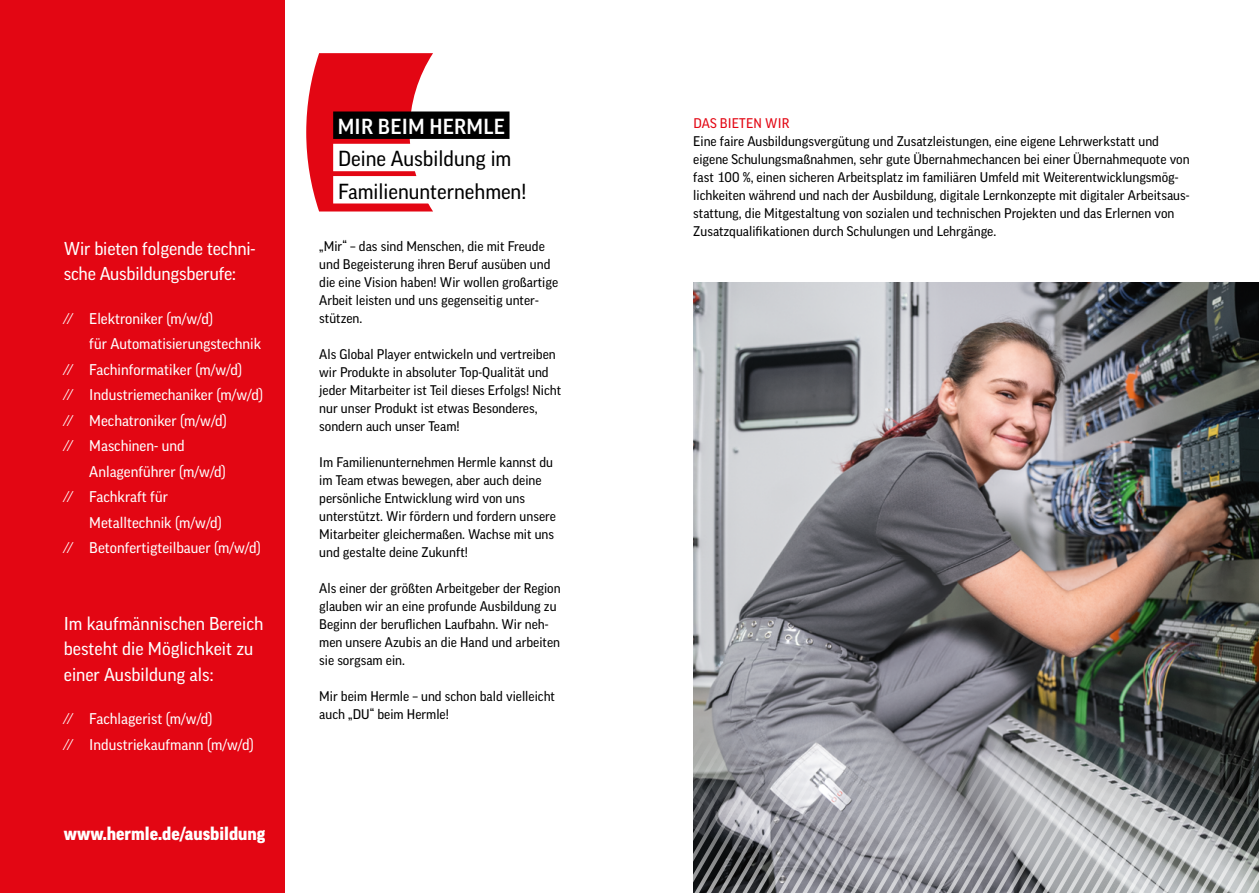
<style>
.page{position:relative;width:1259px;height:893px;background:#fff}
.page>*{position:absolute;margin:0;border:0;box-sizing:border-box;transform-origin:0 0}
.t1{font:21px/32.2px "Good Pro";color:#000}
.t2{font:500 21px "Good Pro";letter-spacing:.01em;color:#fff}
.t3{font:18px/25.5px "Good Pro";color:#fff}
.t4{font:900 18px "Good Pro";color:#fff}
.t5{font:15px/25.5px "Good Pro";color:#fff}
.t6{font:13.5px/18px "Good Pro";color:#000}
.t7{font:13.5px "Good Pro";letter-spacing:.01em;color:#e30613}
.s1{color:#fff}
</style>
<div class="page">
<img style="left:693px;top:283px;width:566px;height:434px">
<div style="left:0;top:0;width:285px;height:893px;background:#e30613"></div>
<svg style="left:306px;top:53px;width:127px;height:158px;background:#e72b36"></svg>
<div style="left:333px;top:111px;width:176px;height:28px;background:#000"></div>
<div style="left:333px;top:144px;width:183px;height:27px;background:#fff"></div>
<div style="left:333px;top:176px;width:198px;height:27px;background:#fff"></div>
<svg style="left:693px;top:717px;width:566px;height:176px;background:#8e9094"></svg>
<h2 class="t3" style="left:64px;top:235px;width:193px">Wir bieten folgende techni&shy;sche Ausbildungsberufe:</h2>
<p class="t5" style="left:64px;top:305px;width:151px">∕∕ Elektroniker (m/w/d)</p>
<p class="t5" style="left:89px;top:331px;width:173px">für Automatisierungstechnik</p>
<p class="t5" style="left:64px;top:356px;width:180px">∕∕ Fachinformatiker (m/w/d)</p>
<p class="t5" style="left:64px;top:382px;width:201px">∕∕ Industriemechaniker (m/w/d)</p>
<p class="t5" style="left:64px;top:407px;width:165px">∕∕ Mechatroniker (m/w/d)</p>
<p class="t5" style="left:64px;top:433px;width:122px">∕∕ Maschinen- und</p>
<p class="t5" style="left:89px;top:458px;width:138px">Anlagenführer (m/w/d)</p>
<p class="t5" style="left:64px;top:484px;width:106px">∕∕ Fachkraft für</p>
<p class="t5" style="left:89px;top:509px;width:134px">Metalltechnik (m/w/d)</p>
<p class="t5" style="left:64px;top:535px;width:198px">∕∕ Betonfertigteilbauer (m/w/d)</p>
<h2 class="t3" style="left:64px;top:610px;width:201px">Im kaufmännischen Bereich besteht die Möglichkeit zu einer Ausbildung als:</h2>
<p class="t5" style="left:64px;top:706px;width:191px">∕∕ Fachlagerist (m/w/d)<br>∕∕ Industriekaufmann (m/w/d)</p>
<h2 class="t4" style="left:64px;top:823px;width:203px">www.hermle.de/ausbildung</h2>
<h1 class="t2" style="left:338px;top:115px;width:169px">MIR BEIM HERMLE</h1>
<h1 class="t1" style="left:338px;top:143px;width:194px">Deine Ausbildung im<br>Familienunternehmen!<span class="s1">.</span></h1>
<p class="t6" style="left:319px;top:237px;width:240px">„Mir“ – das sind Menschen, die mit Freude und Begeisterung ihren Beruf ausüben und die eine Vision haben! Wir wollen großartige Arbeit leisten und uns gegenseitig unter&shy;stützen.</p>
<p class="t6" style="left:319px;top:345px;width:244px">Als Global Player entwickeln und vertreiben wir Produkte in absoluter Top-Qualität und jeder Mitarbeiter ist Teil dieses Erfolgs! Nicht nur unser Produkt ist etwas Besonderes, sondern auch unser Team!</p>
<p class="t6" style="left:319px;top:453px;width:238px">Im Familienunternehmen Hermle kannst du im Team etwas bewegen, aber auch deine persönliche Entwicklung wird von uns unterstützt. Wir fördern und fordern unsere Mitarbeiter gleichermaßen. Wachse mit uns und gestalte deine Zukunft!</p>
<p class="t6" style="left:319px;top:579px;width:243px">Als einer der größten Arbeitgeber der Region glauben wir an eine profunde Ausbildung zu Beginn der beruflichen Laufbahn. Wir neh&shy;men unsere Azubis an die Hand und arbeiten sie sorgsam ein.</p>
<p class="t6" style="left:319px;top:687px;width:237px">Mir beim Hermle – und schon bald vielleicht auch „DU“ beim Hermle!</p>
<p class="t7" style="left:693px;top:115px;width:98px">DAS BIETEN WIR</p>
<p class="t6" style="left:693px;top:132px;width:498px">Eine faire Ausbildungsvergütung und Zusatzleistungen, eine eigene Lehrwerkstatt und eigene Schulungsmaßnahmen, sehr gute Übernahmechancen bei einer Übernahmequote von fast 100 %, einen sicheren Arbeitsplatz im familiären Umfeld mit Weiterentwicklungsmög&shy;lichkeiten während und nach der Ausbildung, digitale Lernkonzepte mit digitaler Arbeitsaus&shy;stattung, die Mitgestaltung von sozialen und technischen Projekten und das Erlernen von Zusatzqualifikationen durch Schulungen und Lehrgänge.</p>
</div>
